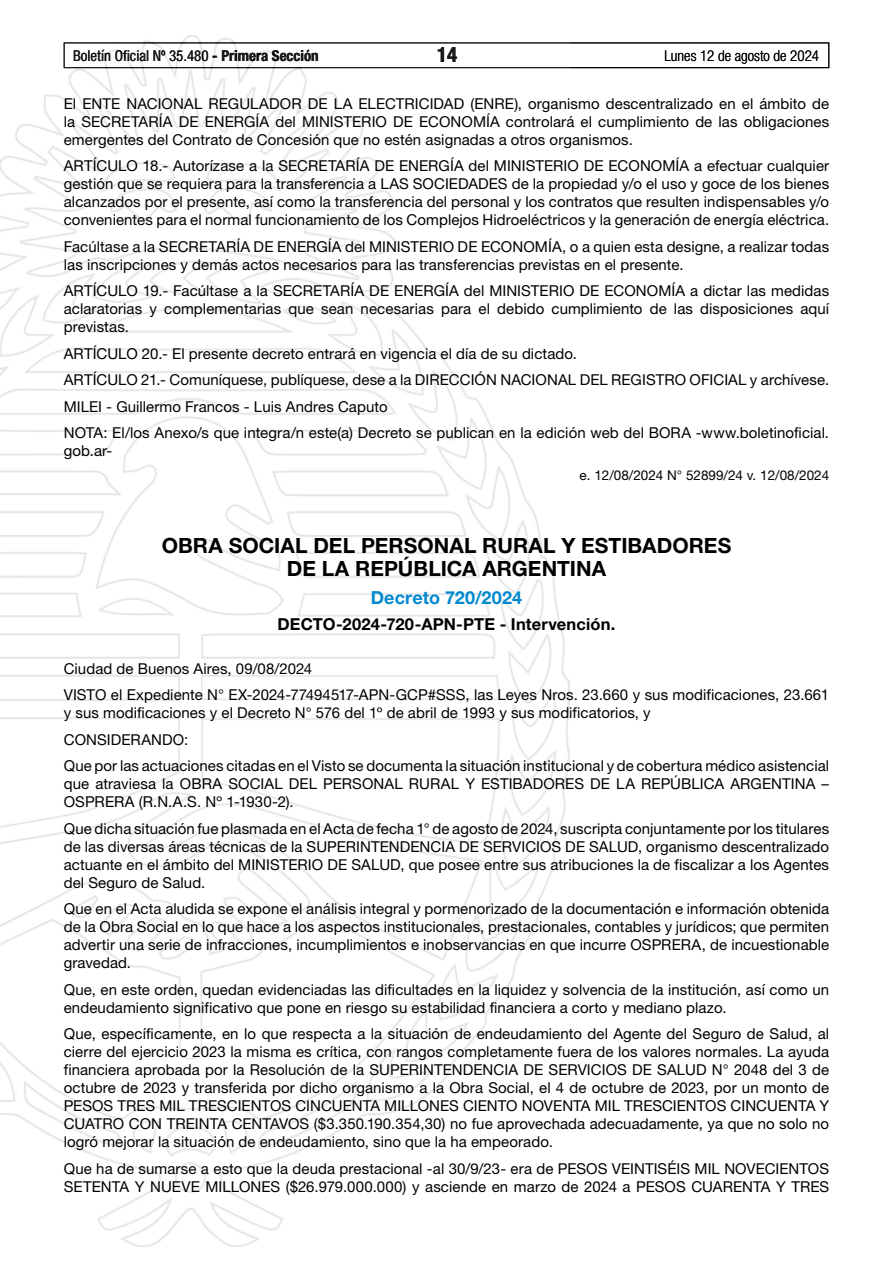
<style>
.page{position:relative;width:893px;height:1263px;background:#fff}
.page>*{position:absolute;margin:0;border:0;box-sizing:border-box;transform-origin:0 0}
.t1{font:700 21px/22.5px "Helvetica Neue LT Std";letter-spacing:.005em;color:#000;text-align:center}
.t2{font:700 condensed 21px "Helvetica Neue LT Std";color:#000}
.t3{font:700 18px "Helvetica Neue LT Std";letter-spacing:.005em;color:#0089cf}
.t4{font:700 16.5px "Helvetica Neue LT Std";letter-spacing:.01em;color:#000}
.t5{font:15px/18px "Helvetica Neue LT Std";letter-spacing:.005em;color:#000}
.t6{font:condensed 15px "Helvetica Neue LT Std";color:#000}
.t7{font:300 condensed 15px "Helvetica Neue LT Std";color:#000}
.t8{font:13.5px "Helvetica Neue LT Std";color:#000}
.s1{font-weight:700}
</style>
<div class="page">
<div style="left:64px;top:43px;width:765px;height:25px;border:1px solid #000"></div>
<img style="left:0;top:35px;width:569px;height:1211px">
<p class="t6" style="left:73px;top:47px;width:247px">Boletín Oficial Nº 35.480 <span class="s1">- Primera Sección</span></p>
<h1 class="t2" style="left:437px;top:42px;width:22px">14</h1>
<p class="t7" style="left:665px;top:47px;width:156px">Lunes 12 de agosto de 2024</p>
<p class="t5" style="left:64px;top:94px;width:767px;text-align:justify">El ENTE NACIONAL REGULADOR DE LA ELECTRICIDAD (ENRE), organismo descentralizado en el ámbito de la SECRETARÍA DE ENERGÍA del MINISTERIO DE ECONOMÍA controlará el cumplimiento de las obligaciones emergentes del Contrato de Concesión que no estén asignadas a otros organismos.</p>
<p class="t5" style="left:64px;top:156px;width:767px;text-align:justify">ARTÍCULO 18.- Autorízase a la SECRETARÍA DE ENERGÍA del MINISTERIO DE ECONOMÍA a efectuar cualquier gestión que se requiera para la transferencia a LAS SOCIEDADES de la propiedad y/o el uso y goce de los bienes alcanzados por el presente, así como la transferencia del personal y los contratos que resulten indispensables y/o convenientes para el normal funcionamiento de los Complejos Hidroeléctricos y la generación de energía eléctrica.</p>
<p class="t5" style="left:64px;top:237px;width:767px">Facúltase a la SECRETARÍA DE ENERGÍA del MINISTERIO DE ECONOMÍA, o a quien esta designe, a realizar todas las inscripciones y demás actos necesarios para las transferencias previstas en el presente.</p>
<p class="t5" style="left:64px;top:281px;width:767px;text-align:justify">ARTÍCULO 19.- Facúltase a la SECRETARÍA DE ENERGÍA del MINISTERIO DE ECONOMÍA a dictar las medidas aclaratorias y complementarias que sean necesarias para el debido cumplimiento de las disposiciones aquí previstas.</p>
<p class="t5" style="left:64px;top:340px;width:767px;line-height:26.5px">ARTÍCULO 20.- El presente decreto entrará en vigencia el día de su dictado.<br>ARTÍCULO 21.- Comuníquese, publíquese, dese a la DIRECCIÓN NACIONAL DEL REGISTRO OFICIAL y archívese.<br>MILEI - Guillermo Francos - Luis Andres Caputo<br>NOTA: El/los Anexo/s que integra/n este(a) Decreto se publican en la edición web del BORA -www.boletinoficial.</p>
<p class="t5" style="left:64px;top:442px;width:50px">gob.ar-</p>
<p class="t8" style="left:580px;top:467px;width:251px">e. 12/08/2024 N° 52899/24 v. 12/08/2024</p>
<h1 class="t1" style="left:162px;top:534px;width:571px">OBRA SOCIAL DEL PERSONAL RURAL Y ESTIBADORES<br>DE LA REPÚBLICA ARGENTINA</h1>
<p class="t3" style="left:371px;top:586px;width:153px">Decreto 720/2024</p>
<p class="t4" style="left:278px;top:614px;width:339px">DECTO-2024-720-APN-PTE - Intervención.</p>
<p class="t5" style="left:64px;top:655px;width:767px;line-height:26.5px">Ciudad de Buenos Aires, 09/08/2024<br>VISTO el Expediente N° EX-2024-77494517-APN-GCP#SSS, las Leyes Nros. 23.660 y sus modificaciones, 23.661</p>
<p class="t5" style="left:64px;top:699px;width:767px;line-height:26.5px">y sus modificaciones y el Decreto N° 576 del 1º de abril de 1993 y sus modificatorios, y<br>CONSIDERANDO:<br>Que por las actuaciones citadas en el Visto se documenta la situación institucional y de cobertura médico asistencial</p>
<p class="t5" style="left:64px;top:775px;width:767px">que atraviesa la OBRA SOCIAL DEL PERSONAL RURAL Y ESTIBADORES DE LA REPÚBLICA ARGENTINA –<br>OSPRERA (R.N.A.S. Nº 1-1930-2).</p>
<p class="t5" style="left:64px;top:819px;width:767px;text-align:justify">Que dicha situación fue plasmada en el Acta de fecha 1° de agosto de 2024, suscripta conjuntamente por los titulares de las diversas áreas técnicas de la SUPERINTENDENCIA DE SERVICIOS DE SALUD, organismo descentralizado actuante en el ámbito del MINISTERIO DE SALUD, que posee entre sus atribuciones la de fiscalizar a los Agentes del Seguro de Salud.</p>
<p class="t5" style="left:64px;top:900px;width:767px;text-align:justify">Que en el Acta aludida se expone el análisis integral y pormenorizado de la documentación e información obtenida de la Obra Social en lo que hace a los aspectos institucionales, prestacionales, contables y jurídicos; que permiten advertir una serie de infracciones, incumplimientos e inobservancias en que incurre OSPRERA, de incuestionable gravedad.</p>
<p class="t5" style="left:64px;top:980px;width:767px">Que, en este orden, quedan evidenciadas las dificultades en la liquidez y solvencia de la institución, así como un endeudamiento significativo que pone en riesgo su estabilidad financiera a corto y mediano plazo.</p>
<p class="t5" style="left:64px;top:1025px;width:767px;text-align:justify">Que, específicamente, en lo que respecta a la situación de endeudamiento del Agente del Seguro de Salud, al cierre del ejercicio 2023 la misma es crítica, con rangos completamente fuera de los valores normales. La ayuda financiera aprobada por la Resolución de la SUPERINTENDENCIA DE SERVICIOS DE SALUD N° 2048 del 3 de octubre de 2023 y transferida por dicho organismo a la Obra Social, el 4 de octubre de 2023, por un monto de PESOS TRES MIL TRESCIENTOS CINCUENTA MILLONES CIENTO NOVENTA MIL TRESCIENTOS CINCUENTA Y CUATRO CON TREINTA CENTAVOS ($3.350.190.354,30) no fue aprovechada adecuadamente, ya que no solo no logró mejorar la situación de endeudamiento, sino que la ha empeorado.</p>
<p class="t5" style="left:64px;top:1159px;width:767px">Que ha de sumarse a esto que la deuda prestacional -al 30/9/23- era de PESOS VEINTISÉIS MIL NOVECIENTOS<br>SETENTA Y NUEVE MILLONES ($26.979.000.000) y asciende en marzo de 2024 a PESOS CUARENTA Y TRES</p>
</div>
